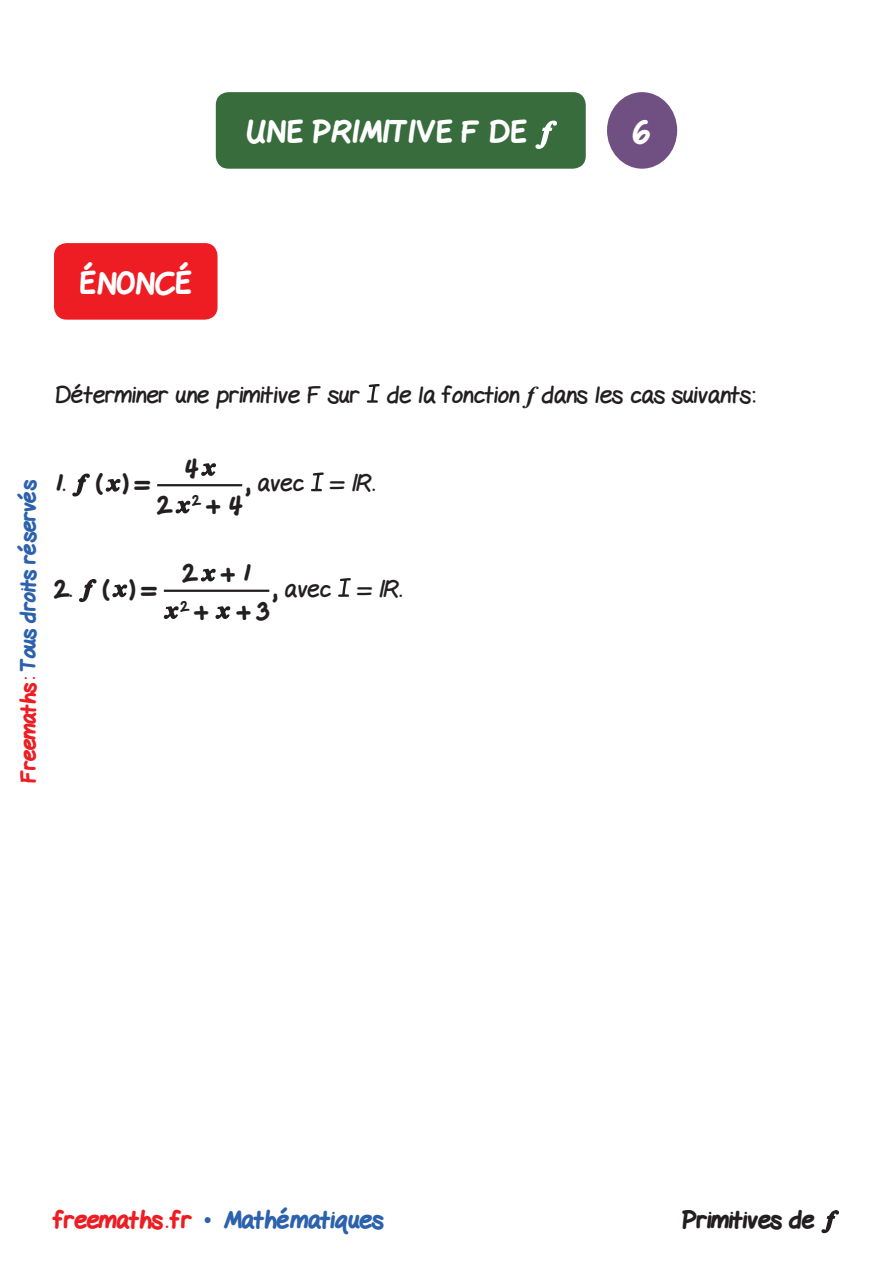
<style>
.page{position:relative;width:893px;height:1263px;background:#fff}
.page>*{position:absolute;margin:0;border:0;box-sizing:border-box;transform-origin:0 0}
.t1{font:800 30px "Gel Pen";color:#fff}
.Texte-Ennonce{font:24px "Gel Pen";color:#231f20}
.t2{font:800 24px "Gel Pen";color:#2c62ad}
.Texte-Ennonce-2{font:800 24px "Gel Pen";color:#231f20}
.Texte{font:800 24px "Gel Pen";color:#231f20}
.t3{font:800 21px "Gel Pen";letter-spacing:-.01em;color:#2c62ad}
.s1{font-family:"Times New Roman";font-weight:700;font-style:italic}
.s2{color:#ee1d23}
.s3{font-weight:800}
.s4{font-family:"Times New Roman";font-weight:400}
</style>
<div class="page">
<div style="left:54px;top:243px;width:164px;height:77px;background:#ee1d23;border-radius:13px"></div>
<div style="left:607px;top:92px;width:70px;height:77px;background:#704f83;border-radius:50%"></div>
<div style="left:216px;top:92px;width:370px;height:77px;background:#386c3d;border-radius:13px"></div>
<svg style="left:535px;top:120px;width:22px;height:29px"></svg>
<svg style="left:367px;top:384px;width:13px;height:19px"></svg>
<svg style="left:72px;top:473px;width:18px;height:24px"></svg>
<svg style="left:105px;top:479px;width:16px;height:13px"></svg>
<hr style="left:157px;top:484px;width:85px;height:2px;background:#231f20">
<svg style="left:201px;top:463px;width:15px;height:13px"></svg>
<svg style="left:175px;top:500px;width:16px;height:14px"></svg>
<svg style="left:311px;top:472px;width:13px;height:19px"></svg>
<svg style="left:79px;top:579px;width:18px;height:23px"></svg>
<svg style="left:112px;top:584px;width:16px;height:14px"></svg>
<hr style="left:164px;top:590px;width:105px;height:2px;background:#231f20">
<svg style="left:200px;top:568px;width:16px;height:14px"></svg>
<svg style="left:163px;top:606px;width:16px;height:13px"></svg>
<svg style="left:215px;top:606px;width:16px;height:13px"></svg>
<svg style="left:338px;top:578px;width:13px;height:19px"></svg>
<svg style="left:821px;top:1210px;width:18px;height:24px"></svg>
<p class="t1" style="left:245px;top:109px;width:283px">UNE PRIMITIVE F DE</p>
<p class="t1" style="left:633px;top:109px;width:18px">6</p>
<p class="t1" style="left:80px;top:260px;width:114px">ÉNONCÉ</p>
<p class="Texte-Ennonce" style="left:54px;top:375px;width:703px">Déterminer une primitive F sur de la fonction <span class="s1">f</span> dans les cas suivants:</p>
<p class="t3" style="left:12px;top:783px;width:305px;rotate:-90deg"><span class="s2">Freemaths:</span> Tous droits réservés</p>
<p class="Texte" style="left:183px;top:449px;width:16px">4</p>
<p class="Texte" style="left:157px;top:486px;width:87px">2 <sup>2</sup>+ 4</p>
<p class="Texte-Ennonce" style="left:245px;top:463px;width:131px"><span class="s3">,</span> avec = ¨<span class="s3">.</span></p>
<p class="Texte-Ennonce-2" style="left:54px;top:464px;width:97px">1. () =</p>
<p class="Texte-Ennonce-2" style="left:54px;top:570px;width:104px">2. () =</p>
<p class="Texte" style="left:182px;top:554px;width:70px">2 + 1</p>
<p class="Texte" style="left:180px;top:592px;width:90px"><sup>2</sup> + + 3</p>
<p class="Texte-Ennonce" style="left:272px;top:569px;width:131px"><span class="s3">,</span> avec = ¨<span class="s3">.</span></p>
<p class="t2" style="left:54px;top:1201px;width:331px"><span class="s2">freemaths . fr</span> <span class="s4">•</span> Mathématiques</p>
<p class="Texte-Ennonce-2" style="left:681px;top:1201px;width:134px">Primitives de</p>
</div>
